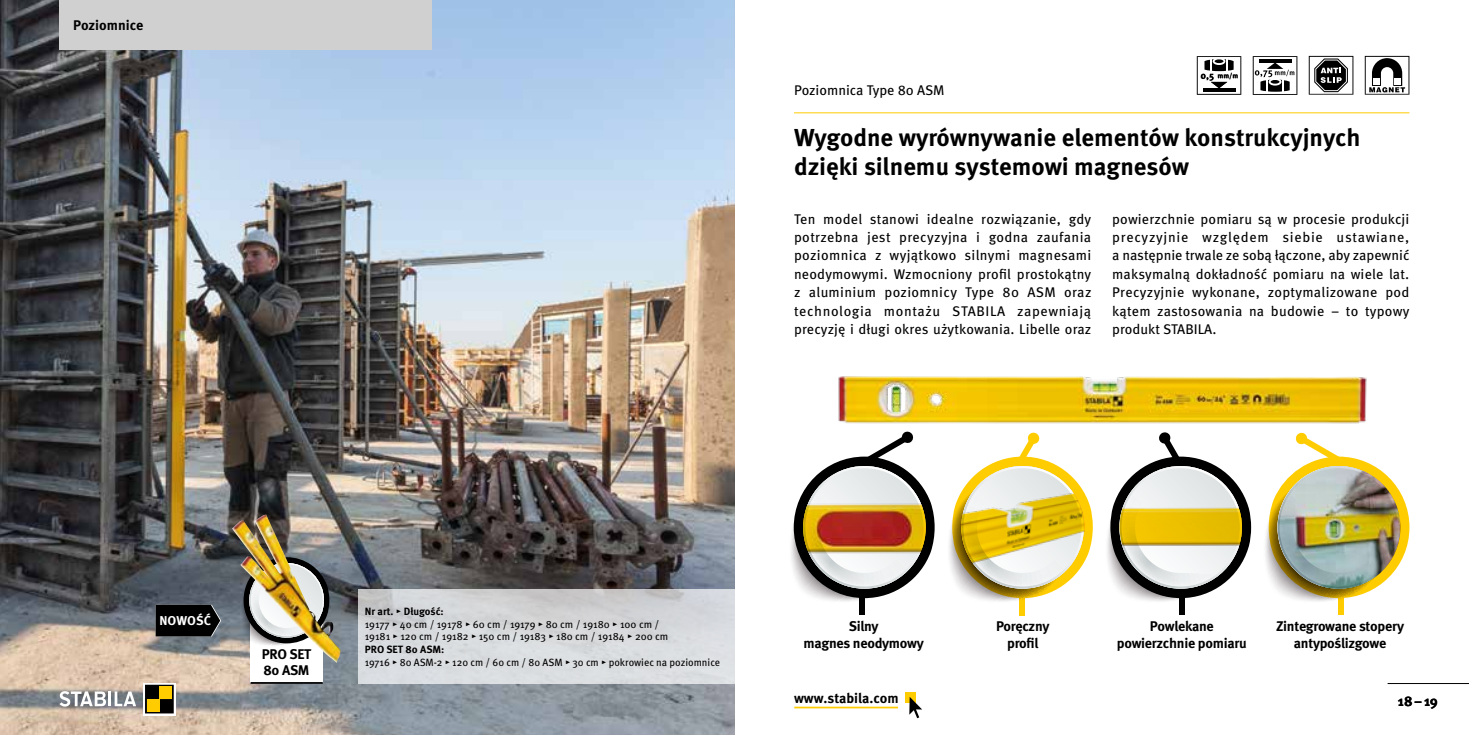
<style>
.page{position:relative;width:1469px;height:735px;background:#fff}
.page>*{position:absolute;margin:0;border:0;box-sizing:border-box;transform-origin:0 0}
.t1{font:700 24.5px/29.4px "Meta Pro";color:#000}
.t2{font:14px/18.4px "Meta Pro";letter-spacing:.005em;color:#000;text-align:justify}
.t3{font:700 14px/16.8px "Meta Pro";letter-spacing:-.02em;color:#000;text-align:center}
.t4{font:700 14px "Meta Pro";color:#000}
.t5{font:700 12.78px "Meta Pro";color:#fff}
.t6{font:10.5px/12.6px "Meta Pro";color:#000}
.t7{font:700 10.5px "Meta Pro";color:#000}
.t8{font:700 7.17px "Meta Pro";color:#000}
.s1{font-size:9.62px}
</style>
<div class="page">
<hr style="left:1387px;top:682px;width:81px;height:1px;background:#000">
<div style="left:905px;top:691px;width:10px;height:11px;background:#fc0"></div>
<svg style="left:909px;top:696px;width:13px;height:21px"></svg>
<hr style="left:794px;top:706px;width:104px;height:2px;background:#fc0">
<img style="left:0;top:0;width:734px;height:734px">
<div style="left:1018px;top:482px;width:6px;height:132px;background:#fc0"></div>
<div style="left:1178px;top:505px;width:6px;height:109px;background:#000"></div>
<div style="left:859px;top:505px;width:6px;height:109px;background:#000"></div>
<div style="left:1338px;top:505px;width:6px;height:109px;background:#fc0"></div>
<svg style="left:791px;top:431px;width:143px;height:170px"></svg>
<svg style="left:949px;top:432px;width:143px;height:173px"></svg>
<svg style="left:1107px;top:432px;width:144px;height:173px"></svg>
<svg style="left:1265px;top:432px;width:144px;height:169px"></svg>
<img style="left:838px;top:376px;width:529px;height:48px">
<hr style="left:794px;top:112px;width:615px;height:1px;background:#fc0">
<img style="left:802px;top:465px;width:124px;height:125px;border-radius:62px">
<img style="left:960px;top:471px;width:124px;height:119px">
<svg style="left:1252px;top:56px;width:45px;height:39px"></svg>
<svg style="left:1364px;top:56px;width:45px;height:39px"></svg>
<svg style="left:1308px;top:56px;width:45px;height:39px"></svg>
<img style="left:1277px;top:465px;width:123px;height:123px;border-radius:61px">
<img style="left:1119px;top:479px;width:124px;height:94px">
<svg style="left:358px;top:588px;width:376px;height:95px;background:#d4d6d8"></svg>
<svg style="left:1196px;top:56px;width:45px;height:39px"></svg>
<svg style="left:156px;top:604px;width:65px;height:32px;background:#0d0e0f"></svg>
<div style="left:250px;top:614px;width:72px;height:68px;background:#fff"></div>
<hr style="left:250px;top:681px;width:73px;height:2px;background:#000">
<img style="left:232px;top:514px;width:109px;height:148px">
<div style="left:60px;top:0;width:372px;height:50px;background:#d0d0d0"></div>
<hr style="left:108px;top:691px;width:3px;height:14px;background:#fff">
<svg style="left:115px;top:691px;width:21px;height:14px"></svg>
<svg style="left:60px;top:690px;width:46px;height:16px"></svg>
<svg style="left:143px;top:682px;width:33px;height:33px"></svg>
<svg style="left:145px;top:684px;width:29px;height:29px"></svg>
<div style="left:159px;top:686px;width:13px;height:12px;background:#fc0"></div>
<div style="left:147px;top:698px;width:12px;height:13px;background:#fc0"></div>
<p class="t4" style="left:73px;top:15px;width:72px">Poziomnice</p>
<p class="t2" style="left:794px;top:80px;width:152px">Poziomnica Type 80 ASM</p>
<p class="t8" style="left:1200px;top:70px;width:39px"><span class="s1">0,5</span> mm/m</p>
<h1 class="t1" style="left:794px;top:121px;width:568px">Wygodne wyrównywanie elementów konstrukcyjnych dzięki silnemu systemowi magnesów</h1>
<p class="t2" style="left:794px;top:208px;width:299px">Ten model stanowi idealne rozwiązanie, gdy potrzebna jest precyzyjna i godna zaufania poziomnica z wyjątkowo silnymi magnesami neodymowymi. Wzmocniony profil prostokątny z aluminium poziomnicy Type 80 ASM oraz technologia montażu STABILA zapewniają precyzję i długi okres użytkowania. Libelle oraz</p>
<p class="t2" style="left:1112px;top:208px;width:299px">powierzchnie pomiaru są w procesie produkcji precyzyjnie względem siebie ustawiane, a następnie trwale ze sobą łączone, aby zapewnić maksymalną dokładność pomiaru na wiele lat.<br>Precyzyjnie wykonane, zoptymalizowane pod kątem zastosowania na budowie – to typowy produkt STABILA.</p>
<p class="t5" style="left:159px;top:610px;width:53px">NOWOŚĆ</p>
<p class="t3" style="left:262px;top:644px;width:51px;text-align:left">PRO SET<br>80 ASM</p>
<p class="t7" style="left:365px;top:603px;width:81px">Nr art. ▸ Długość:</p>
<p class="t6" style="left:365px;top:616px;width:305px">19177 ▸ 40 cm / 19178 ▸ 60 cm / 19179 ▸ 80 cm / 19180 ▸ 100 cm /<br>19181 ▸ 120 cm / 19182 ▸ 150 cm / 19183 ▸ 180 cm / 19184 ▸ 200 cm</p>
<p class="t7" style="left:365px;top:640px;width:81px">PRO SET 80 ASM:</p>
<p class="t6" style="left:365px;top:654px;width:357px">19716 ▸ 80 ASM-2 ▸ 120 cm / 60 cm / 80 ASM ▸ 30 cm ▸ pokrowiec na poziomnice</p>
<p class="t3" style="left:803px;top:617px;width:122px">Silny<br>magnes neodymowy</p>
<p class="t3" style="left:996px;top:617px;width:55px">Poręczny profil</p>
<p class="t3" style="left:1116px;top:617px;width:131px">Powlekane powierzchnie pomiaru</p>
<p class="t3" style="left:1276px;top:617px;width:129px">Zintegrowane stopery antypoślizgowe</p>
<p class="t3" style="left:794px;top:688px;width:106px">www.stabila.com</p>
<p class="t3" style="left:1397px;top:691px;width:42px">18–19</p>
</div>
